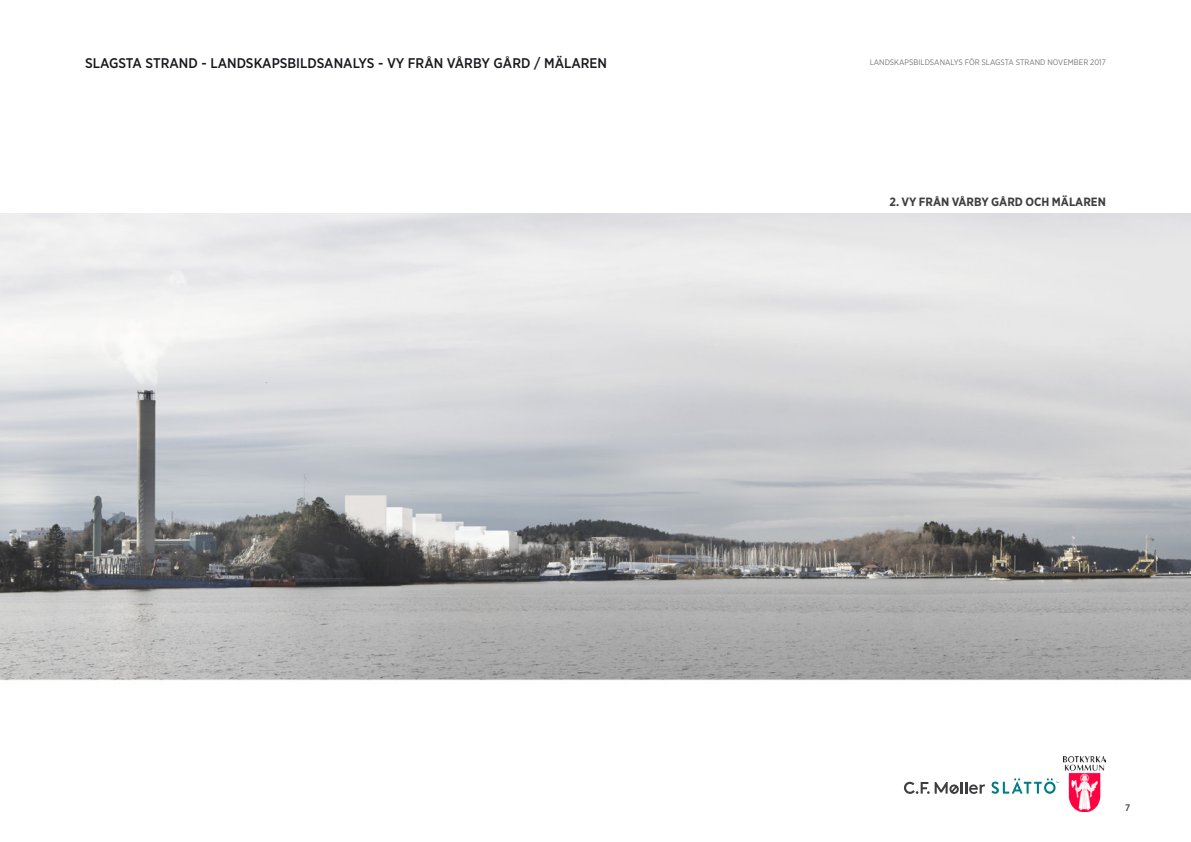
<style>
.page{position:relative;width:1191px;height:842px;background:#fff}
.page>*{position:absolute;margin:0;border:0;box-sizing:border-box;transform-origin:0 0}
.t1{font:500 14px "Gotham Narrow";color:#1a171c}
.t2{font:700 12px "Gotham Narrow";color:#3e3e40}
.t3{font:500 9.5px "Gotham Narrow";color:#3e3e40}
.t4{font:8px "Gotham Narrow";color:#767779}
</style>
<div class="page">
<svg style="left:904px;top:782px;width:81px;height:12px"></svg>
<svg style="left:991px;top:778px;width:67px;height:16px"></svg>
<img style="left:1064px;top:756px;width:42px;height:55px">
<img style="left:0;top:213px;width:1191px;height:468px">
<p class="t1" style="left:85px;top:54px;width:523px">SLAGSTA STRAND - LANDSKAPSB ILDSANALYS - VY FRÅN VÅRBY GÅRD / MÄLAREN</p>
<p class="t4" style="left:869px;top:57px;width:161px">LANDSKAPSBILDSANALYS FÖR SLAGSTA STRAND</p>
<p class="t4" style="left:1047px;top:57px;width:60px">NOVEMBER 2017</p>
<p class="t2" style="left:889px;top:194px;width:218px">2. VY FRÅN VÅRBY GÅRD OCH MÄLAREN</p>
<p class="t3" style="left:1125px;top:801px;width:7px">7</p>
</div>
